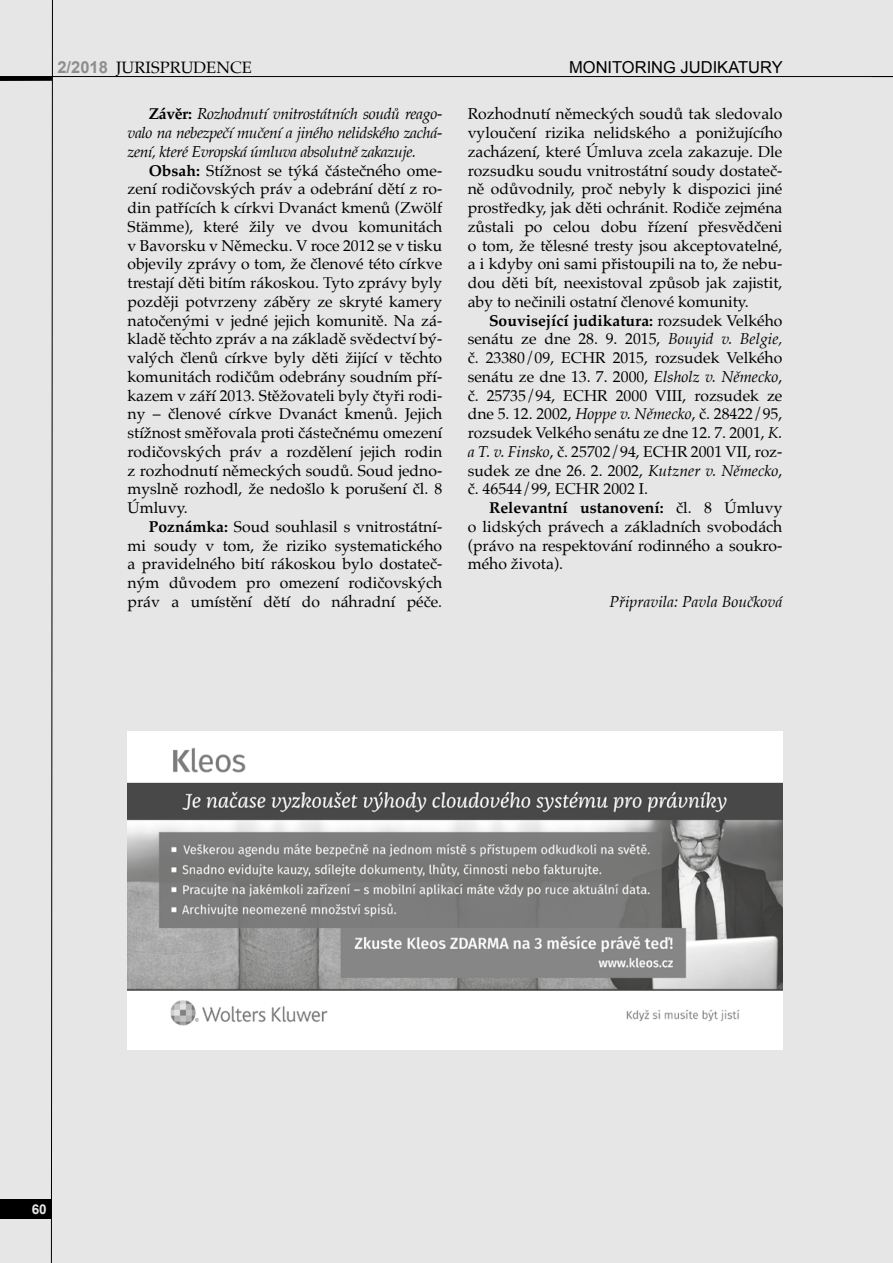
<style>
.page{position:relative;width:893px;height:1263px;background:#e6e6e6}
.page>*{position:absolute;margin:0;border:0;box-sizing:border-box;transform-origin:0 0}
.t1{font:16.5px "Arial";color:#000}
.t2{font:16.5px "Palatino";color:#000}
.t3{font:15.75px/18.8px "Palatino";color:#000;text-align:justify}
.t4{font:italic 15.75px/18.8px "Palatino";letter-spacing:-.025em;color:#000;text-align:justify}
.t5{font:italic 15.75px "Palatino";color:#000}
.t6{font:700 13.5px "Arial";color:#fff}
.s1{font-family:"Arial";font-weight:700;color:#9d9d9c}
.s2{font-weight:700;font-style:normal}
.s3{font-weight:700}
.s4{font-style:italic}
</style>
<div class="page">
<img style="left:128px;top:731px;width:654px;height:318px">
<p class="t2" style="left:57px;top:54px;width:196px"><span class="s1">2/2018</span> JURISPRUDENCE</p>
<p class="t1" style="left:569px;top:57px;width:215px">MONITORING JUDIKATURY</p>
<p class="t4" style="left:128px;top:104px;width:316px;text-indent:21px"><span class="s2">Závěr:</span> Rozhodnutí vnitrostátních soudů reago&shy;valo na nebezpečí mučení a jiného nelidského zachá&shy;zení, které Evropská úmluva absolutně zakazuje.</p>
<p class="t3" style="left:128px;top:161px;width:316px;text-indent:21px"><span class="s3">Obsah:</span> Stížnost se týká částečného ome&shy;zení rodičovských práv a odebrání dětí z ro&shy;din patřících k církvi Dvanáct kmenů (Zwölf Stämme), které žily ve dvou komunitách v Bavorsku v Německu. V roce 2012 se v tisku objevily zprávy o tom, že členové této církve trestají děti bitím rákoskou. Tyto zprávy byly později potvrzeny záběry ze skryté kamery natočenými v jedné jejich komunitě. Na zá&shy;kladě těchto zpráv a na základě svědectví bý&shy;valých členů církve byly děti žijící v těchto komunitách rodičům odebrány soudním pří&shy;kazem v září 2013. Stěžovateli byly čtyři rodi&shy;ny – členové církve Dvanáct kmenů. Jejich stížnost směřovala proti částečnému omezení rodičovských práv a rozdělení jejich rodin z rozhodnutí německých soudů. Soud jedno&shy;myslně rozhodl, že nedošlo k porušení čl. 8<br>Úmluvy.</p>
<p class="t3" style="left:128px;top:517px;width:316px;text-indent:21px"><span class="s3">Poznámka:</span> Soud souhlasil s vnitrostátní&shy;mi soudy v tom, že riziko systematického a pravidelného bití rákoskou bylo dostateč&shy;ným důvodem pro omezení rodičovských práv a umístění dětí do náhradní péče.</p>
<p class="t3" style="left:468px;top:104px;width:316px">Rozhodnutí německých soudů tak sledovalo vyloučení rizika nelidského a ponižujícího zacházení, které Úmluva zcela zakazuje. Dle rozsudku soudu vnitrostátní soudy dostateč&shy;ně odůvodnily, proč nebyly k dispozici jiné prostředky, jak děti ochránit. Rodiče zejména zůstali po celou dobu řízení přesvědčeni o tom, že tělesné tresty jsou akceptovatelné, a i kdyby oni sami přistoupili na to, že nebu&shy;dou děti bít, neexistoval způsob jak zajistit, aby to nečinili ostatní členové komunity.</p>
<p class="t3" style="left:468px;top:311px;width:316px;text-indent:21px"><span class="s3">Související judikatura:</span> rozsudek Velkého senátu ze dne 28. 9. 2015, <span class="s4">Bouyid v. Belgie, </span>č. 23380/09, ECHR 2015, rozsudek Velkého senátu ze dne 13. 7. 2000, <span class="s4">Elsholz v. Německo</span>, č. 25735/94, ECHR 2000 VIII, rozsudek ze dne 5. 12. 2002, <span class="s4">Hoppe v. Německo</span>, č. 28422/95, rozsudek Velkého senátu ze dne 12. 7. 2001, <span class="s4">K. a T. v. Finsko</span>, č. 25702/94, ECHR 2001 VII, roz&shy;sudek ze dne 26. 2. 2002, <span class="s4">Kutzner v. Německo</span>, č. 46544/99, ECHR 2002 I.</p>
<p class="t3" style="left:468px;top:498px;width:316px;text-indent:21px"><span class="s3">Relevantní ustanovení:</span> čl. 8 Úmluvy o lidských právech a základních svobodách (právo na respektování rodinného a soukro&shy;mého života).</p>
<p class="t5" style="left:609px;top:588px;width:175px">Připravila: Pavla Boučková</p>
<p class="t6" style="left:32px;top:1200px;width:17px">60</p>
</div>
